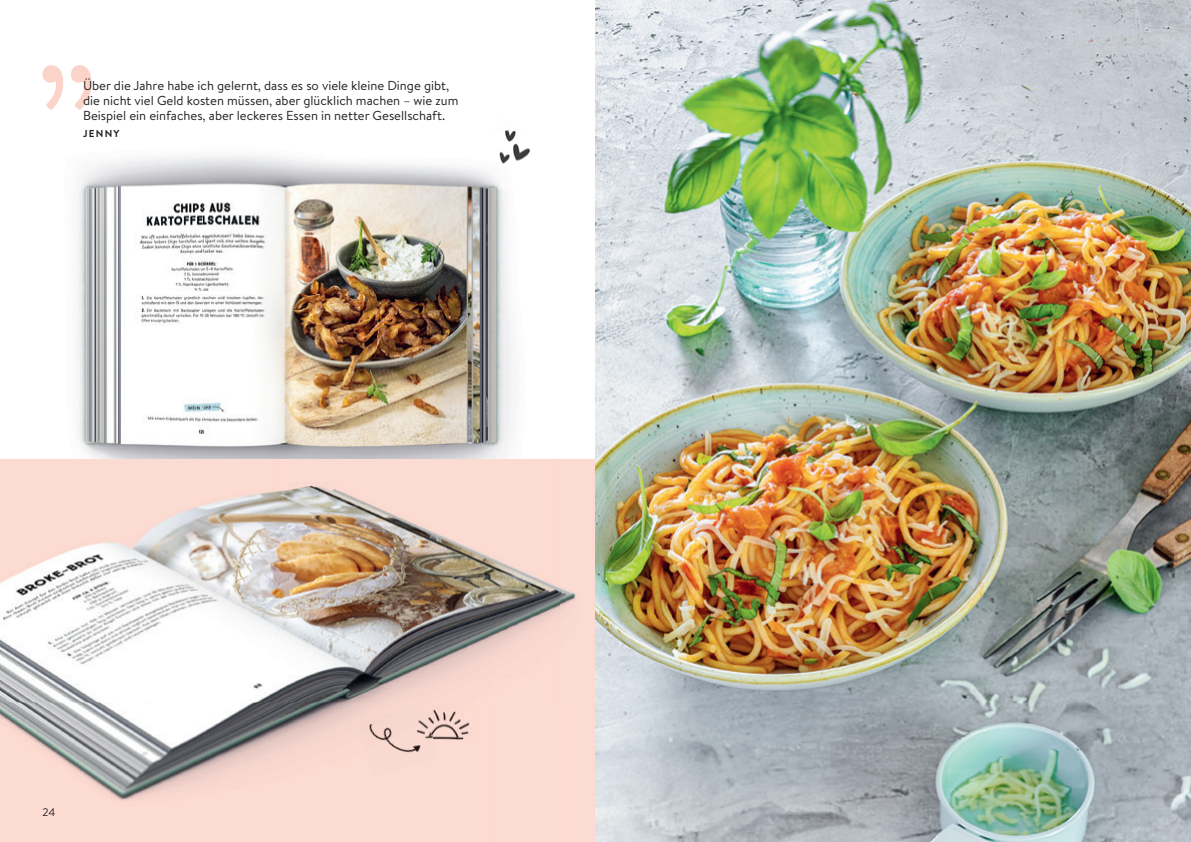
<style>
.page{position:relative;width:1191px;height:842px;background:#fff}
.page>*{position:absolute;margin:0;border:0;box-sizing:border-box;transform-origin:0 0}
.t1{font:13px/15px "Brandon Text";color:#231f20}
.t2{font:11px "Brandon Text";color:#231f20}
.t3{font:700 10px "Brandon Text";letter-spacing:.12em;color:#231f20}
</style>
<div class="page">
<img style="left:78px;top:156px;width:436px;height:303px">
<img style="left:0;top:459px;width:595px;height:383px">
<img style="left:356px;top:704px;width:67px;height:46px">
<div style="left:364px;top:737px;width:74px;height:40px;background:#fad9d0"></div>
<img style="left:434px;top:705px;width:45px;height:36px">
<img style="left:408px;top:705px;width:26px;height:36px">
<img style="left:595px;top:0;width:596px;height:842px">
<svg style="left:43px;top:65px;width:49px;height:45px"></svg>
<img style="left:477px;top:131px;width:53px;height:51px">
<p class="t1" style="left:83px;top:77px;width:377px">Über die Jahre habe ich gelernt, dass es so viele kleine Dinge gibt, die nicht viel Geld kosten müssen, aber glücklich machen – wie zum<br>Beispiel ein einfaches, aber leckeres Essen in netter Gesellschaft.</p>
<p class="t3" style="left:83px;top:127px;width:38px">JENNY</p>
<p class="t2" style="left:43px;top:804px;width:14px">24</p>
</div>
